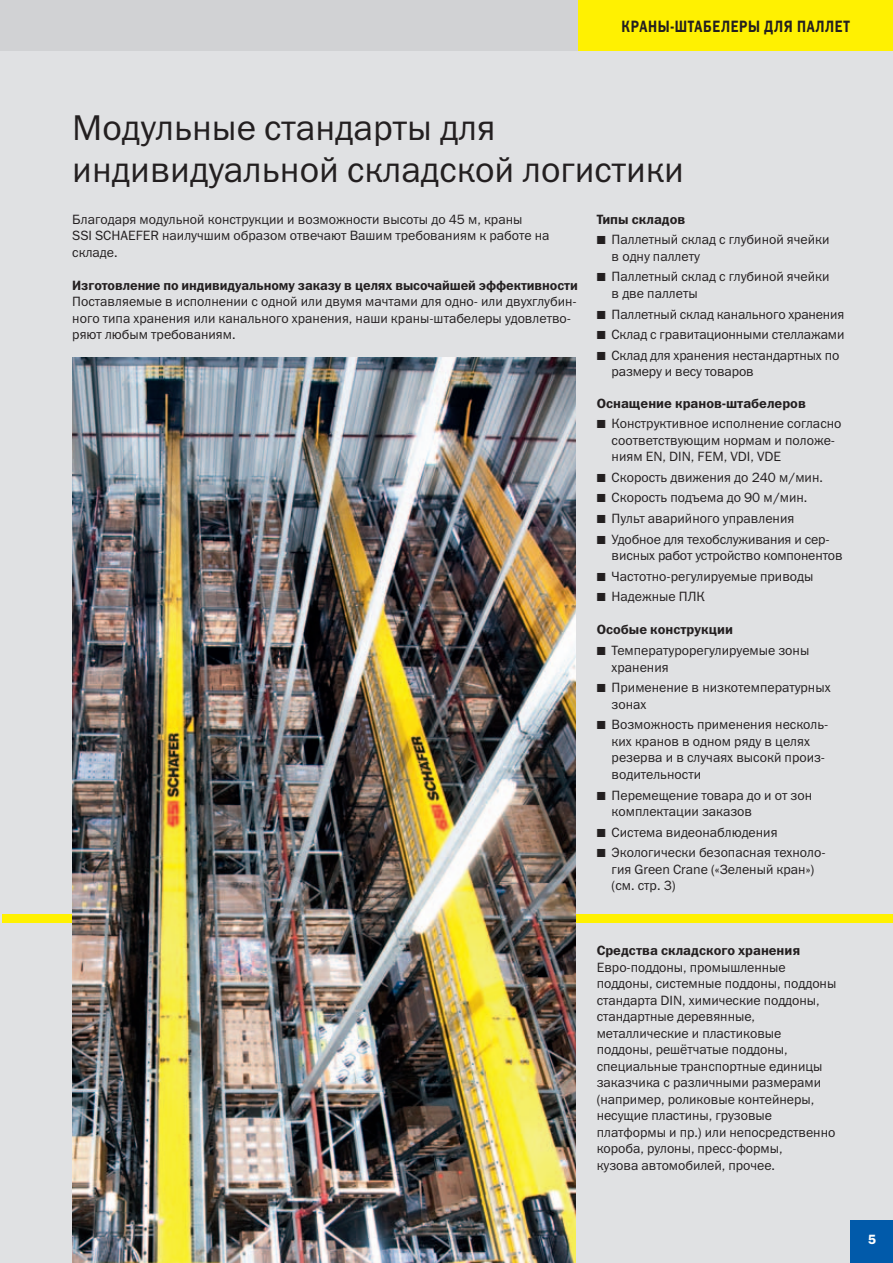
<style>
.page{position:relative;width:893px;height:1263px;background:#e0e1e3}
.page>*{position:absolute;margin:0;border:0;box-sizing:border-box;transform-origin:0 0}
.t1{font:36px/42px "Franklin Gothic Book C";color:#231f20}
.t2{font:16.5px "Franklin Gothic Demi C";letter-spacing:.05em;color:#231f20;scale:.8 1}
.t3{font:13.5px/16.5px "Franklin Gothic Book C";color:#231f20}
.t4{font:13.5px "Franklin Gothic Demi C";color:#231f20}
.t5{font:600 13.5px "Franklin Gothic";color:#fff}
.s1{font-family:"European Pi Three"}
</style>
<div class="page">
<div style="left:850px;top:1220px;width:43px;height:43px;background:#015aaa"></div>
<div style="left:0;top:0;width:893px;height:51px;background:#d1d2d4"></div>
<div style="left:578px;top:0;width:315px;height:51px;background:#fff101"></div>
<div style="left:2px;top:914px;width:891px;height:9px;background:#fff101"></div>
<img style="left:72px;top:357px;width:503px;height:906px">
<p class="t2" style="left:622px;top:20px;width:287px">КРАНЫ-ШТАБЕЛЕРЫ ДЛЯ ПАЛЛЕТ</p>
<h1 class="t1" style="left:72px;top:110px;width:613px">Модульные стандарты для индивидуальной складской логистики</h1>
<p class="t3" style="left:72px;top:212px;width:479px">Благодаря модульной конструкции и возможности высоты до 45 м, краны<br>SSI SCHAЕFER наилучшим образом отвечают Вашим требованиям к работе на складе.</p>
<p class="t4" style="left:72px;top:280px;width:507px">Изготовление по индивидуальному заказу в целях высочайшей эффективности</p>
<p class="t3" style="left:72px;top:295px;width:506px">Поставляемые в исполнении с одной или двумя мачтами для одно- или двухглубин&shy;ного типа хранения или канального хранения, наши краны-штабелеры удовлетво&shy;ряют любым требованиям.</p>
<p class="t4" style="left:597px;top:214px;width:90px">Типы складов</p>
<p class="t3" style="left:612px;top:233px;width:219px;text-indent:-15px"><span class="s1">-</span> Паллетный склад с глубиной ячейки в одну паллету</p>
<p class="t3" style="left:612px;top:270px;width:219px;text-indent:-15px"><span class="s1">-</span> Паллетный склад с глубиной ячейки в две паллеты</p>
<p class="t3" style="left:597px;top:307px;width:249px"><span class="s1">-</span> Паллетный склад канального хранения</p>
<p class="t3" style="left:597px;top:328px;width:249px"><span class="s1">-</span> Склад с гравитационными стеллажами</p>
<p class="t3" style="left:612px;top:348px;width:229px;text-indent:-15px"><span class="s1">-</span> Склад для хранения нестандартных по размеру и весу товаров</p>
<p class="t4" style="left:597px;top:398px;width:211px">Оснащение кранов-штабелеров</p>
<p class="t3" style="left:612px;top:417px;width:231px;text-indent:-15px"><span class="s1">-</span> Конструктивное исполнение согласно соответствующим нормам и положе&shy;ниям EN, DIN, FEM, VDI, VDE</p>
<p class="t3" style="left:597px;top:470px;width:228px"><span class="s1">-</span> Скорость движения до 240 м/мин.</p>
<p class="t3" style="left:597px;top:491px;width:212px"><span class="s1">-</span> Скорость подъема до 90 м/мин.</p>
<p class="t3" style="left:597px;top:512px;width:199px"><span class="s1">-</span> Пульт аварийного управления</p>
<p class="t3" style="left:612px;top:532px;width:233px;text-indent:-15px"><span class="s1">-</span> Удобное для техобслуживания и сер&shy;висных работ устройство компонентов</p>
<p class="t3" style="left:597px;top:569px;width:218px"><span class="s1">-</span> Частотно-регулируемые приводы</p>
<p class="t3" style="left:597px;top:590px;width:110px"><span class="s1">-</span> Надежные ПЛК</p>
<p class="t4" style="left:597px;top:625px;width:138px">Особые конструкции</p>
<p class="t3" style="left:612px;top:644px;width:199px;text-indent:-15px"><span class="s1">-</span> Температурорегулируемые зоны хранения</p>
<p class="t3" style="left:612px;top:681px;width:220px;text-indent:-15px"><span class="s1">-</span> Применение в низкотемпературных зонах</p>
<p class="t3" style="left:612px;top:718px;width:218px;text-indent:-15px"><span class="s1">-</span> Возможность применения несколь&shy;ких кранов в одном ряду в целях резерва и в случаях высокй произ&shy;водительности</p>
<p class="t3" style="left:612px;top:788px;width:202px;text-indent:-15px"><span class="s1">-</span> Перемещение товара до и от зон комплектации заказов</p>
<p class="t3" style="left:597px;top:825px;width:182px"><span class="s1">-</span> Система видеонаблюдения</p>
<p class="t3" style="left:612px;top:846px;width:216px;text-indent:-15px"><span class="s1">-</span> Экологически безопасная техноло&shy;гия Green Crane («Зеленый кран») (см. стр. 3)</p>
<p class="t4" style="left:597px;top:945px;width:205px">Средства складского хранения</p>
<p class="t3" style="left:597px;top:960px;width:241px">Евро-поддоны, промышленные поддоны, системные поддоны, поддоны стандарта DIN, химические поддоны, стандартные деревянные, металлические и пластиковые поддоны, решётчатые поддоны, специальные транспортные единицы заказчика с различными размерами (например, роликовые контейнеры, несущие пластины, грузовые платформы и пр.) или непосредственно короба, рулоны, пресс-формы,<br>кузова автомобилей, прочее.</p>
<p class="t5" style="left:868px;top:1235px;width:10px">5</p>
</div>
